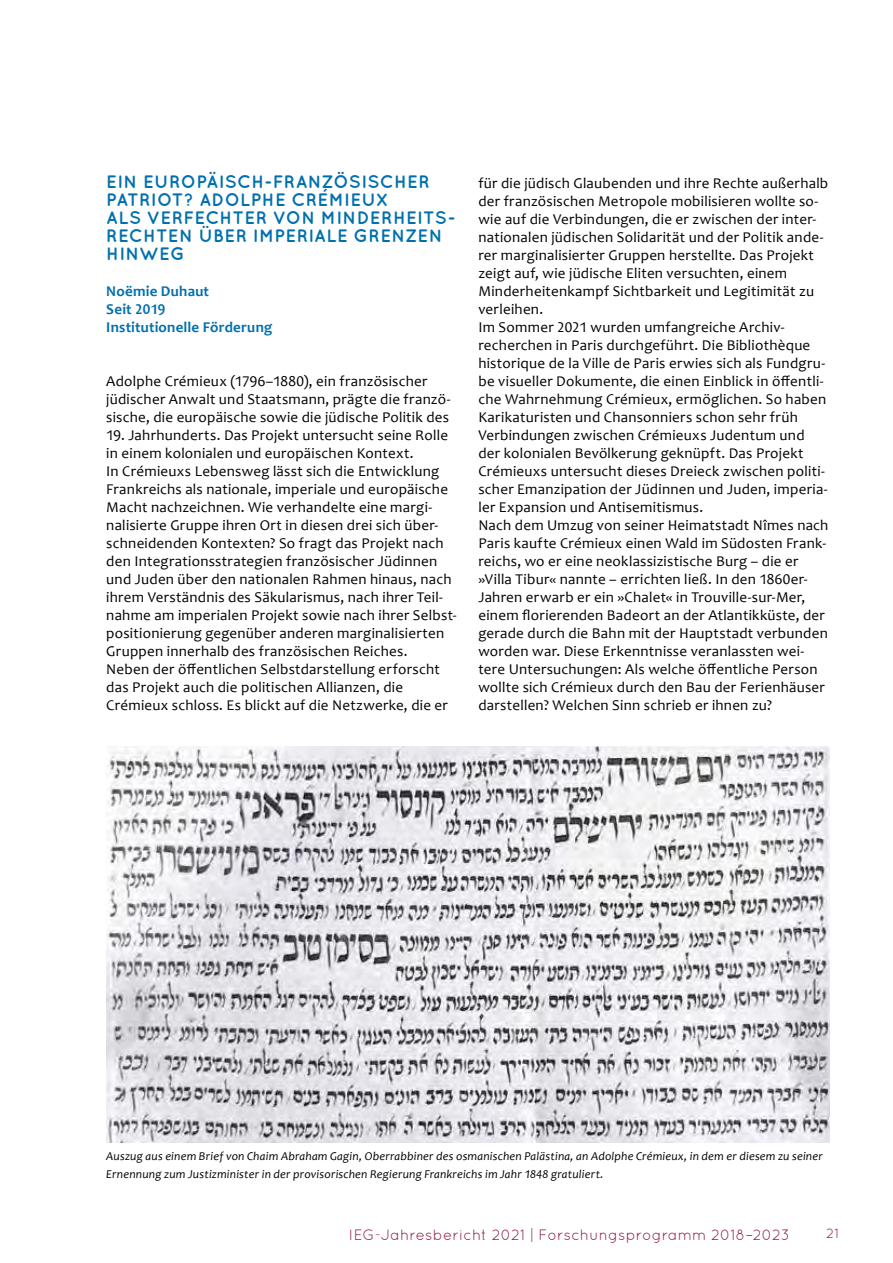
<style>
.page{position:relative;width:893px;height:1263px;background:#fff}
.page>*{position:absolute;margin:0;border:0;box-sizing:border-box;transform-origin:0 0}
.t1{font:700 18px/18px "Quicksand";letter-spacing:.02em;color:#0070ae}
.t2{font:15px/18px "Candara";letter-spacing:.015em;color:#000}
.t3{font:15px "Quicksand";letter-spacing:.01em;color:#8e1c3f}
.t4{font:700 15px/18px "Candara";letter-spacing:.015em;color:#0070ae}
.t5{font:13.5px "Quicksand";color:#8e1c3f}
.t6{font:italic 12px/18px "Candara";letter-spacing:.02em;color:#000}
</style>
<div class="page">
<img style="left:106px;top:746px;width:723px;height:396px">
<p class="t1" style="left:106px;top:172px;width:350px">EIN EUROPÄISCH-FRANZÖSISCHER<br>PATRIOT? ADOLPHE CRÉMIEUX<br>ALS VERFECHTER VON MINDERHEITS-<br>RECHTEN ÜBER IMPERIALE GRENZEN<br>HINWEG</p>
<p class="t4" style="left:106px;top:282px;width:168px">Noëmie Duhaut<br>Seit 2019<br>Institutionelle Förderung</p>
<p class="t2" style="left:106px;top:372px;width:346px">Adolphe Crémieux (1796–1880), ein französischer jüdischer Anwalt und Staatsmann, prägte die franzö&shy;sische, die europäische sowie die jüdische Politik des</p>
<p class="t2" style="left:106px;top:426px;width:352px">19. Jahrhunderts. Das Projekt untersucht seine Rolle in einem kolonialen und europäischen Kontext.<br>In Crémieuxs Lebensweg lässt sich die Entwicklung Frankreichs als nationale, imperiale und europäische Macht nachzeichnen. Wie verhandelte eine margi&shy;nalisierte Gruppe ihren Ort in diesen drei sich über&shy;schneidenden Kontexten? So fragt das Projekt nach den Integrationsstrategien französischer Jüdinnen und Juden über den nationalen Rahmen hinaus, nach ihrem Verständnis des Säkularismus, nach ihrer Teil&shy;nahme am imperialen Projekt sowie nach ihrer Selbst&shy;positionierung gegenüber anderen marginalisierten Gruppen innerhalb des französischen Reiches.<br>Neben der öffentlichen Selbstdarstellung erforscht das Projekt auch die politischen Allianzen, die Crémieux schloss. Es blickt auf die Netzwerke, die er</p>
<p class="t2" style="left:478px;top:174px;width:352px">für die jüdisch Glaubenden und ihre Rechte außerhalb der französischen Metropole mobilisieren wollte so&shy;wie auf die Verbindungen, die er zwischen der inter&shy;nationalen jüdischen Solidarität und der Politik ande&shy;rer marginalisierter Gruppen herstellte. Das Projekt zeigt auf, wie jüdische Eliten versuchten, einem Minderheitenkampf Sichtbarkeit und Legitimität zu verleihen.<br>Im Sommer 2021 wurden umfangreiche Archiv&shy;recherchen in Paris durchgeführt. Die Bibliothèque historique de la Ville de Paris erwies sich als Fundgru&shy;be visueller Dokumente, die einen Einblick in öffentli&shy;che Wahrnehmung Crémieux, ermöglichen. So haben Karikaturisten und Chansonniers schon sehr früh Verbindungen zwischen Crémieuxs Judentum und der kolonialen Bevölkerung geknüpft. Das Projekt Crémieuxs untersucht dieses Dreieck zwischen politi&shy;scher Emanzipation der Jüdinnen und Juden, imperia&shy;ler Expansion und Antisemitismus.<br>Nach dem Umzug von seiner Heimatstadt Nîmes nach Paris kaufte Crémieux einen Wald im Südosten Frank&shy;reichs, wo er eine neoklassizistische Burg – die er »Villa Tibur« nannte – errichten ließ. In den 1860er-Jahren erwarb er ein »Chalet« in Trouville-sur-Mer, einem florierenden Badeort an der Atlantikküste, der gerade durch die Bahn mit der Hauptstadt verbunden worden war. Diese Erkenntnisse veranlassten wei&shy;tere Untersuchungen: Als welche öffentliche Person wollte sich Crémieux durch den Bau der Ferienhäuser darstellen? Welchen Sinn schrieb er ihnen zu?</p>
<p class="t6" style="left:106px;top:1147px;width:718px">Auszug aus einem Brief von Chaim Abraham Gagin, Oberrabbiner des osmanischen Palästina, an Adolphe Crémieux, in dem er diesem zu seiner<br>Ernennung zum Justizminister in der provisorischen Regierung Frankreichs im Jahr 1848 gratuliert.</p>
<p class="t3" style="left:349px;top:1226px;width:443px">IEG-Jahresbericht 2021 | Forschungsprogramm 2018–2023</p>
<p class="t5" style="left:826px;top:1226px;width:14px">21</p>
</div>
